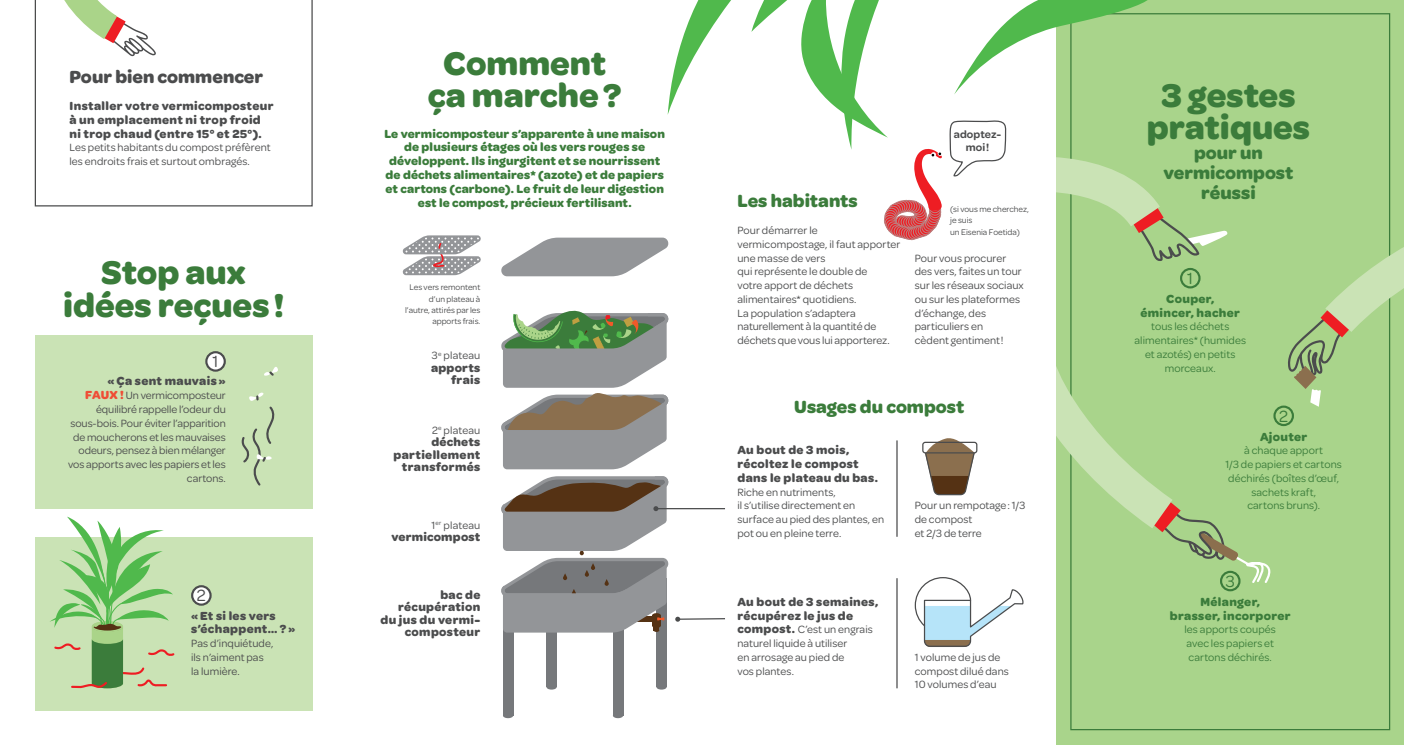
<style>
.page{position:relative;width:1404px;height:745px;background:#fff}
.page>*{position:absolute;margin:0;border:0;box-sizing:border-box;transform-origin:0 0}
.t1{font:700 35px/32.5px "Omnes";color:#3b7c3b;text-align:center}
.t2{font:700 18.75px/20px "Omnes";color:#3b7c3b;text-align:center}
.t3{font:700 18.75px "Omnes";color:#4b4c4d}
.t4{font:17.25px "Omnes";color:#3b7c3b}
.t5{font:17.25px "Omnes";color:#4b4c4d}
.t6{font:700 12.5px/13.8px "Omnes";letter-spacing:.025em;color:#4b4c4d}
.t7{font:700 12.5px/13.8px "Omnes";letter-spacing:.01em;color:#3b7c3b;text-align:center}
.t8{font:700 12.5px/13.8px "Omnes";letter-spacing:.03em;color:#3b7c3b;text-align:center}
.t9{font:11.25px/13.8px "Omnes";letter-spacing:.005em;color:#4b4c4d}
.t10{font:11.25px/13.8px "Omnes";letter-spacing:.01em;color:#3b7c3b;text-align:center}
.t11{font:600 11.25px/13.8px "Omnes";letter-spacing:.01em;color:#4b4c4d;text-align:center}
.labeur{font:8.75px/11.2px "Omnes";color:#4b4c4d}
.s1{font-weight:700;font-size:12.5px;color:#ef4d35}
.s2{font-weight:700;font-size:12.5px}
</style>
<div class="page">
<div style="left:1056px;top:0;width:347px;height:744px;background:#a9d48b"></div>
<svg style="left:35px;top:0;width:278px;height:206px"></svg>
<div style="left:1179px;top:268px;width:21px;height:20px;border:2px solid #3b7c3b;border-radius:50%"></div>
<div style="left:1273px;top:405px;width:20px;height:21px;border:2px solid #3b7c3b;border-radius:50%"></div>
<svg style="left:402px;top:235px;width:79px;height:41px"></svg>
<div style="left:546px;top:578px;width:10px;height:108px;background:#76787b"></div>
<div style="left:546px;top:684px;width:10px;height:5px;background:#76787b;border-radius:50%"></div>
<div style="left:656px;top:578px;width:10px;height:108px;background:#76787b"></div>
<div style="left:656px;top:684px;width:10px;height:5px;background:#76787b;border-radius:50%"></div>
<div style="left:503px;top:607px;width:10px;height:108px;background:#76787b"></div>
<div style="left:503px;top:712px;width:10px;height:5px;background:#76787b;border-radius:50%"></div>
<div style="left:613px;top:607px;width:10px;height:108px;background:#76787b"></div>
<div style="left:613px;top:712px;width:10px;height:5px;background:#76787b;border-radius:50%"></div>
<svg style="left:1288px;top:203px;width:115px;height:203px"></svg>
<div style="left:35px;top:335px;width:278px;height:173px;background:#cae3b5"></div>
<svg style="left:206px;top:352px;width:19px;height:18px"></svg>
<div style="left:205px;top:351px;width:21px;height:20px;border:2px solid #4b4c4d;border-radius:50%"></div>
<div style="left:35px;top:536px;width:278px;height:173px;background:#cae3b5"></div>
<svg style="left:192px;top:586px;width:18px;height:18px"></svg>
<div style="left:191px;top:584px;width:21px;height:21px;border:2px solid #4b4c4d;border-radius:50%"></div>
<svg style="left:49px;top:508px;width:127px;height:203px"></svg>
<svg style="left:1056px;top:358px;width:215px;height:262px"></svg>
<div style="left:1219px;top:570px;width:21px;height:21px;border:2px solid #3b7c3b;border-radius:50%"></div>
<svg style="left:264px;top:367px;width:14px;height:9px"></svg>
<svg style="left:241px;top:392px;width:34px;height:94px"></svg>
<svg style="left:501px;top:0;width:726px;height:278px"></svg>
<svg style="left:501px;top:310px;width:224px;height:322px"></svg>
<hr style="left:896px;top:440px;width:1px;height:96px;background:#4b4c4d">
<div style="left:922px;top:441px;width:55px;height:12px;border:1px solid #4b4c4d;border-radius:2px"></div>
<svg style="left:924px;top:438px;width:51px;height:57px"></svg>
<hr style="left:896px;top:578px;width:1px;height:110px;background:#4b4c4d">
<svg style="left:914px;top:577px;width:109px;height:70px"></svg>
<svg style="left:34px;top:0;width:122px;height:56px"></svg>
<p class="t3" style="left:69px;top:62px;width:195px">Pour bien commencer</p>
<p class="t6" style="left:69px;top:98px;width:205px">Installer votre vermicomposteur à un emplacement ni trop froid ni trop chaud (entre 15° et 25°).</p>
<p class="t9" style="left:69px;top:140px;width:202px">Les petits habitants du compost préfèrent les endroits frais et surtout ombragés.</p>
<p class="t1" style="left:63px;top:254px;width:223px">Stop aux idées reçues!</p>
<p class="t5" style="left:212px;top:350px;width:7px">1</p>
<p class="t6" style="left:108px;top:373px;width:120px">« Ça sent mauvais »</p>
<p class="t9" style="left:68px;top:387px;width:159px;text-align:right"><span class="s1">FAUX !</span> Un vermicomposteur équilibré rappelle l’odeur du sous-bois. Pour éviter l’apparition de moucherons et les mauvaises odeurs, pensez à bien mélanger vos apports avec les papiers et les cartons.</p>
<p class="t5" style="left:197px;top:583px;width:10px">2</p>
<p class="t6" style="left:191px;top:607px;width:106px">« Et si les vers s’échappent…?»</p>
<p class="t9" style="left:191px;top:635px;width:84px">Pas d’inquiétude, ils n’aiment pas la lumière.</p>
<p class="t1" style="left:428px;top:45px;width:195px">Comment ça marche?</p>
<p class="t7" style="left:384px;top:126px;width:282px">Le vermicomposteur s’apparente à une maison de plusieurs étages où les vers rouges se développent. Ils ingurgitent et se nourrissent de déchets alimentaires* (azote) et de papiers et cartons (carbone). Le fruit de leur digestion est le compost, précieux fertilisant.</p>
<p class="labeur" style="left:405px;top:281px;width:77px;text-align:right">Les vers remontent d’un plateau à l’autre, attirés par les apports frais.</p>
<p class="t9" style="left:432px;top:348px;width:50px">3<sup>e</sup> plateau</p>
<p class="t6" style="left:431px;top:360px;width:51px;line-height:12.5px;text-align:right">apports frais</p>
<p class="t9" style="left:432px;top:422px;width:50px">2<sup>e</sup> plateau</p>
<p class="t6" style="left:393px;top:435px;width:88px;line-height:12.5px;text-align:right">déchets partiellement transformés</p>
<p class="t9" style="left:431px;top:517px;width:50px">1<sup>er</sup> plateau</p>
<p class="t6" style="left:391px;top:529px;width:90px">vermicompost</p>
<p class="t6" style="left:380px;top:587px;width:101px;line-height:12.5px;text-align:right">bac de récupération du jus du vermi&shy;composteur</p>
<p class="t11" style="left:953px;top:126px;width:49px">adoptez&shy;moi !</p>
<p class="t2" style="left:737px;top:189px;width:122px">Les habitants</p>
<p class="t9" style="left:737px;top:222px;width:164px">Pour démarrer le vermicompostage, il faut apporter une masse de vers<br>qui représente le double de<br>votre apport de déchets alimentaires* quotidiens.<br>La population s’adaptera naturellement à la quantité de déchets que vous lui apporterez.</p>
<p class="labeur" style="left:950px;top:203px;width:80px">(si vous me cherchez, je suis<br>un Eisenia Foetida)</p>
<p class="t9" style="left:914px;top:250px;width:110px">Pour vous procurer des vers, faites un tour sur les réseaux sociaux ou sur les plateformes d’échange, des particuliers en<br>cèdent gentiment !</p>
<p class="t2" style="left:794px;top:395px;width:172px">Usages du compost</p>
<p class="t6" style="left:737px;top:442px;width:142px">Au bout de 3 mois, récoltez le compost dans le plateau du bas.</p>
<p class="t9" style="left:737px;top:484px;width:148px">Riche en nutriments,<br>il s’utilise directement en surface au pied des plantes, en pot ou en pleine terre.</p>
<p class="t6" style="left:737px;top:593px;width:142px">Au bout de 3 semaines, récupérez le jus de</p>
<p class="t9" style="left:737px;top:621px;width:137px"><span class="s2">compost.</span> C’est un engrais naturel liquide à utiliser<br>en arrosage au pied de<br>vos plantes.</p>
<p class="t9" style="left:914px;top:497px;width:112px">Pour un rempotage : 1/3 de compost<br>et 2/3 de terre</p>
<p class="t9" style="left:914px;top:649px;width:96px">1 volume de jus de compost dilué dans<br>10 volumes d’eau</p>
<p class="t1" style="left:1146px;top:77px;width:165px">3 gestes pratiques</p>
<p class="t2" style="left:1163px;top:142px;width:131px">pour un vermicompost réussi</p>
<p class="t4" style="left:1187px;top:266px;width:7px">1</p>
<p class="t8" style="left:1140px;top:291px;width:101px">Couper, émincer, hacher</p>
<p class="t10" style="left:1134px;top:319px;width:113px">tous les déchets alimentaires* (humides et azotés) en petits morceaux.</p>
<p class="t4" style="left:1278px;top:404px;width:10px">2</p>
<p class="t7" style="left:1259px;top:428px;width:49px">Ajouter</p>
<p class="t10" style="left:1225px;top:442px;width:118px">à chaque apport<br>1/3 de papiers et cartons déchirés (boîtes d’œuf, sachets kraft,<br>cartons bruns).</p>
<p class="t4" style="left:1225px;top:569px;width:11px">3</p>
<p class="t8" style="left:1169px;top:593px;width:122px">Mélanger,<br>brasser, incorporer</p>
<p class="t10" style="left:1184px;top:621px;width:93px;text-align:left">les apports coupés avec les papiers et cartons déchirés.</p>
</div>
